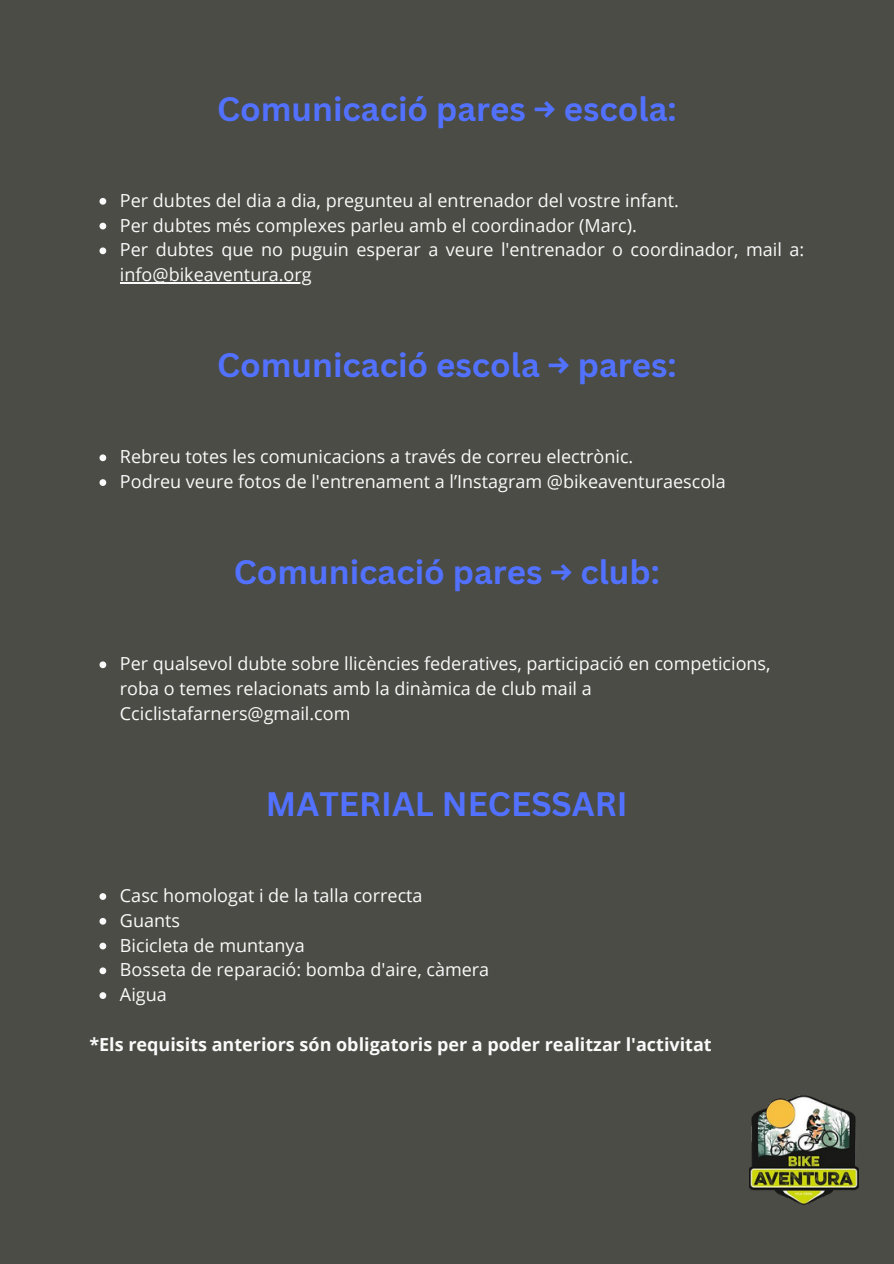
<style>
.page{position:relative;width:894px;height:1264px;background:#fff}
.page>*{position:absolute;margin:0;border:0;box-sizing:border-box;transform-origin:0 0}
.t1{font:700 33px "Canva Sans";color:#5271ff}
.t2{font:18px/24.8px "Open Sans";color:#fafafa}
.t3{font:700 18px "Open Sans";color:#fafafa}
</style>
<div class="page">
<div style="left:0;top:0;width:893px;height:1263px;background:#4a4c45"></div>
<img style="left:749px;top:1095px;width:109px;height:109px">
<svg style="left:99px;top:198px;width:7px;height:7px"></svg>
<svg style="left:99px;top:223px;width:7px;height:6px"></svg>
<svg style="left:99px;top:247px;width:7px;height:7px"></svg>
<hr style="left:120px;top:282px;width:192px;height:1px;background:#fafafa">
<svg style="left:99px;top:454px;width:7px;height:7px"></svg>
<svg style="left:99px;top:479px;width:7px;height:7px"></svg>
<svg style="left:99px;top:661px;width:7px;height:7px"></svg>
<svg style="left:99px;top:893px;width:7px;height:6px"></svg>
<svg style="left:99px;top:918px;width:7px;height:6px"></svg>
<svg style="left:99px;top:942px;width:7px;height:7px"></svg>
<svg style="left:99px;top:967px;width:7px;height:7px"></svg>
<svg style="left:99px;top:992px;width:7px;height:6px"></svg>
<p class="t1" style="left:217px;top:86px;width:461px">Comunicació pares → escola:</p>
<p class="t2" style="left:120px;top:187px;width:560px">Per dubtes del dia a dia, pregunteu al entrenador del vostre infant.</p>
<p class="t2" style="left:120px;top:212px;width:518px">Per dubtes més complexes parleu amb el coordinador (Marc).</p>
<h2 class="t2" style="left:120px;top:237px;width:685px">Per dubtes que no puguin esperar a veure l'entrenador o coordinador, mail a:</h2>
<p class="t2" style="left:120px;top:262px;width:193px">info@bikeaventura.org</p>
<p class="t1" style="left:217px;top:342px;width:461px">Comunicació escola → pares:</p>
<h2 class="t2" style="left:120px;top:444px;width:515px">Rebreu totes les comunicacions a través de correu electrònic.</h2>
<p class="t2" style="left:120px;top:469px;width:607px">Podreu veure fotos de l'entrenament a l’Instagram @bikeaventuraescola</p>
<h1 class="t1" style="left:234px;top:549px;width:427px">Comunicació pares → club:</h1>
<p class="t2" style="left:120px;top:651px;width:652px">Per qualsevol dubte sobre llicències federatives, participació en competicions, roba o temes relacionats amb la dinàmica de club mail a<br>Cciclistafarners@gmail.com</p>
<p class="t1" style="left:266px;top:781px;width:363px">MATERIAL NECESSARI</p>
<p class="t2" style="left:120px;top:882px;width:304px">Casc homologat i de la talla correcta</p>
<p class="t2" style="left:120px;top:907px;width:62px">Guants</p>
<p class="t2" style="left:120px;top:932px;width:186px">Bicicleta de muntanya</p>
<h3 class="t2" style="left:120px;top:957px;width:370px">Bosseta de reparació: bomba d'aire, càmera</h3>
<p class="t2" style="left:120px;top:981px;width:48px">Aigua</p>
<p class="t3" style="left:89px;top:1031px;width:623px">*Els requisits anteriors són obligatoris per a poder realitzar l'activitat</p>
</div>
